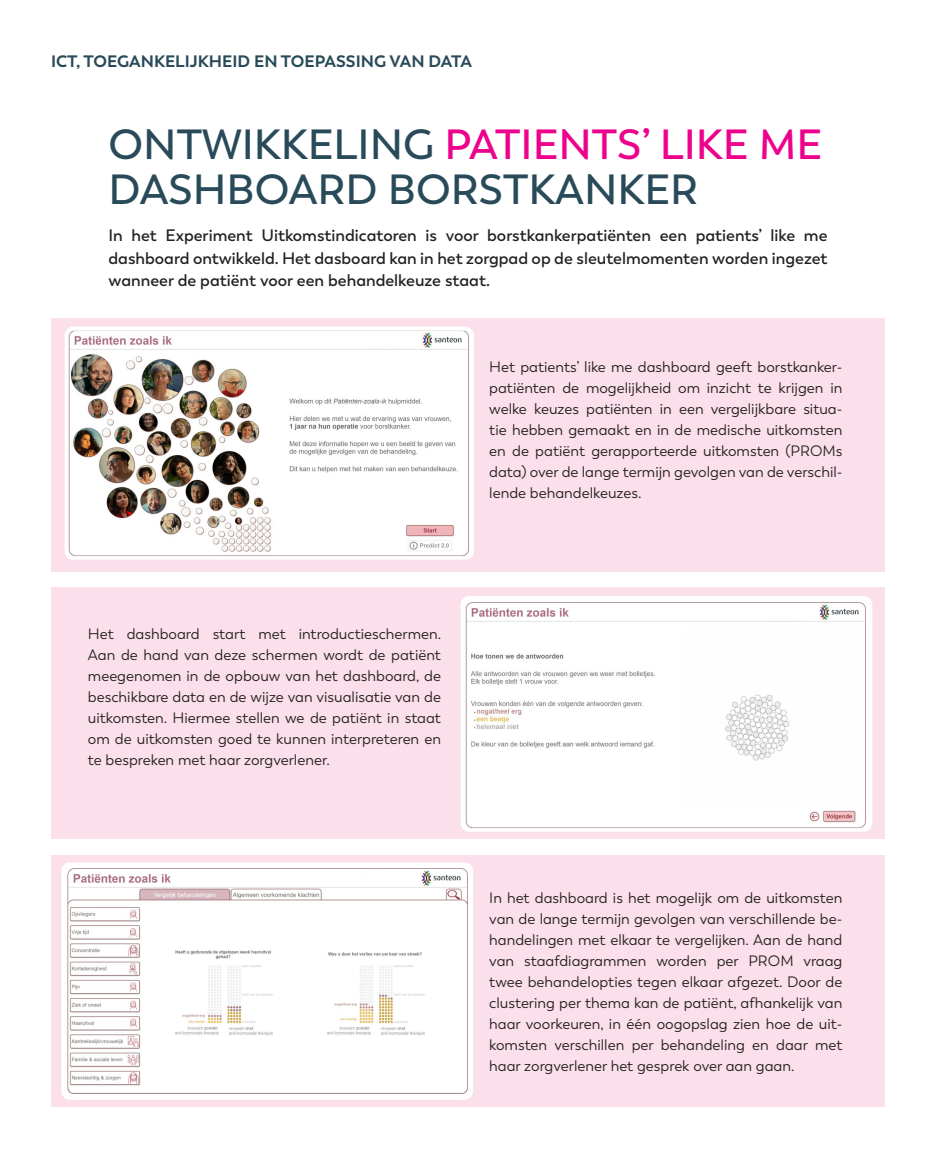
<style>
.page{position:relative;width:936px;height:1170px;background:#fff}
.page>*{position:absolute;margin:0;border:0;box-sizing:border-box;transform-origin:0 0}
.t1{font:600 42px/45px "Trenda";color:#294a59}
.t2{font:600 16.5px/22.5px "Trenda";color:#231f20;text-align:justify}
.t3{font:700 16.5px "Trenda";color:#294a59}
.t4{font:15px/21px "Trenda";color:#231f20;text-align:justify}
.s1{color:#ed028c}
</style>
<div class="page">
<div style="left:51px;top:318px;width:833px;height:253px;background:#fbdfeb"></div>
<div style="left:51px;top:587px;width:833px;height:251px;background:#fbdfeb"></div>
<div style="left:51px;top:855px;width:833px;height:251px;background:#fbdfeb"></div>
<div style="left:65px;top:326px;width:409px;height:233px;background:linear-gradient(to right,#f7f5f5,#f7f5f6);border-radius:9px"></div>
<img style="left:66px;top:331px;width:405px;height:228px">
<div style="left:460px;top:596px;width:412px;height:235px;background:#fff;border-radius:9px"></div>
<img style="left:463px;top:602px;width:403px;height:228px">
<div style="left:61px;top:862px;width:412px;height:237px;background:#fff;border-radius:9px"></div>
<img style="left:67px;top:868px;width:401px;height:226px">
<p class="t3" style="left:51px;top:51px;width:422px">ICT, TOEGANKELIJKHEID EN TOEPASSING VAN DATA</p>
<h1 class="t1" style="left:108px;top:122px;width:715px">ONTWIKKELING <span class="s1">PATIENTS’ LIKE ME<br></span>DASHBOARD BORSTKANKER</h1>
<p class="t2" style="left:108px;top:224px;width:720px">In het Experiment Uitkomstindicatoren is voor borstkankerpatiënten een patients’ like me dashboard ontwikkeld. Het dasboard kan in het zorgpad op de sleutelmomenten worden ingezet wanneer de patiënt voor een behandelkeuze staat.</p>
<p class="t4" style="left:489px;top:357px;width:354px">Het patients’ like me dashboard geeft borstkanker&shy;patiënten de mogelijkheid om inzicht te krijgen in welke keuzes patiënten in een vergelijkbare situa&shy;tie hebben gemaakt en in de medische uitkomsten en de patiënt gerapporteerde uitkomsten (PROMs data) over de lange termijn gevolgen van de verschil&shy;lende behandelkeuzes.</p>
<p class="t4" style="left:88px;top:623px;width:355px">Het dashboard start met introductieschermen.<br>Aan de hand van deze schermen wordt de patiënt meegenomen in de opbouw van het dashboard, de beschikbare data en de wijze van visualisatie van de uitkomsten. Hiermee stellen we de patiënt in staat om de uitkomsten goed te kunnen interpreteren en te bespreken met haar zorgverlener.</p>
<p class="t4" style="left:489px;top:887px;width:354px">In het dashboard is het mogelijk om de uitkomsten van de lange termijn gevolgen van verschillende be&shy;handelingen met elkaar te vergelijken. Aan de hand van staafdiagrammen worden per PROM vraag twee behandelopties tegen elkaar afgezet. Door de clustering per thema kan de patiënt, afhankelijk van haar voorkeuren, in één oogopslag zien hoe de uit&shy;komsten verschillen per behandeling en daar met haar zorgverlener het gesprek over aan gaan.</p>
</div>
